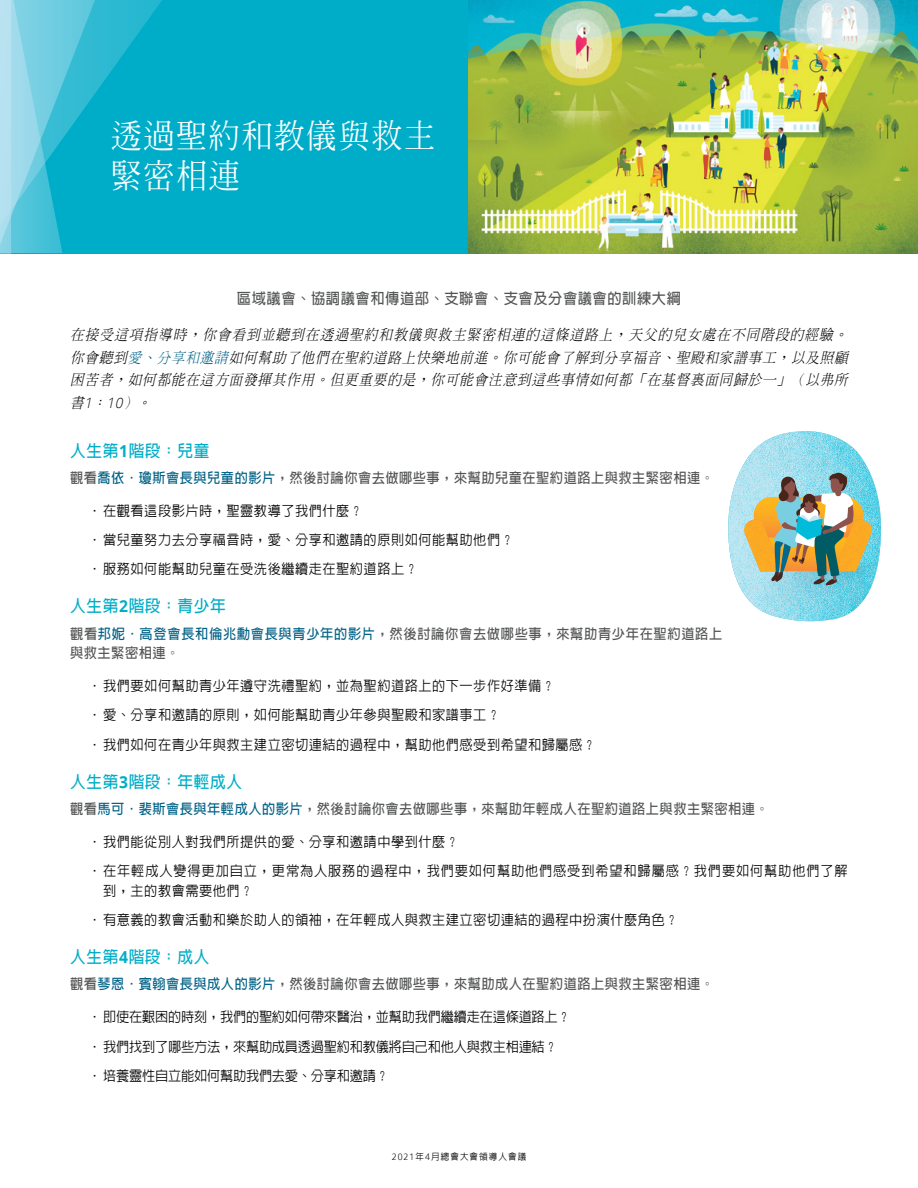
<style>
.page{position:relative;width:918px;height:1188px;background:#fff}
.page>*{position:absolute;margin:0;border:0;box-sizing:border-box;transform-origin:0 0}
.main_header_1{font:500 33px/40.5px "AR Ming B5";letter-spacing:.04em;color:#fff;scale:.95 1}
.subhead{font:700 16.5px "AR Hei B5";letter-spacing:.04em;color:#00adc8;scale:.95 1}
.main_subhead_1{font:700 15px "AR Hei B5";letter-spacing:.04em;color:#535454;scale:.95 1}
.intro_copy_1_last{font:italic 300 14.25px/22.5px "AR Ming B5";color:#000;text-align:justify;scale:.95 1}
.t1{font:500 13.8px "AR Hei B5";letter-spacing:.04em;color:#000;scale:.95 1}
.action_item{font:700 13.8px/19.5px "AR Hei B5";letter-spacing:.04em;color:#535454;scale:.95 1}
.t2{font:500 13.8px "AR Hei B5";letter-spacing:-.015em;color:#000;scale:.95 1}
.t3{font:500 13.8px/19.5px "AR Hei B5";letter-spacing:.065em;color:#000;scale:.95 1}
.t4{font:500 9px "AR Hei B5";letter-spacing:.125em;color:#000;scale:.95 1}
.s1{color:#006186}
.s2{font-family:"Zoramlds Lat"}
.s3{font-family:"Zoramlds Lat";font-weight:400}
</style>
<div class="page">
<div style="left:0;top:0;width:918px;height:253px;background:#00adc8"></div>
<svg style="left:728px;top:431px;width:153px;height:191px"></svg>
<img style="left:469px;top:0;width:449px;height:253px">
<svg style="left:11px;top:0;width:151px;height:253px"></svg>
<svg style="left:0;top:0;width:11px;height:253px;background:#b1dfef"></svg>
<p class="main_header_1" style="left:111px;top:115px;width:343px">透過聖約和教儀與救主緊密相連</p>
<p class="main_subhead_1" style="left:237px;top:291px;width:469px">區域議會、協調議會和傳道部、支聯會、支會及分會議會的訓練大綱</p>
<p class="intro_copy_1_last" style="left:70px;top:324px;width:823px">在接受這項指導時，你會看到並聽到在透過聖約和教儀與救主緊密相連的這條道路上，天父的兒女處在不同階段的經驗。你會聽到<span class="s1">愛、分享和邀請</span>如何幫助了他們在聖約道路上快樂地前進。你可能會了解到分享福音、聖殿和家譜事工，以及照顧困苦者，如何都能在這方面發揮其作用。但更重要的是，你可能會注意到這些事情如何都「在基督裏面同歸於一」（以弗所書<span class="s2">1</span>：<span class="s2">10</span>）。</p>
<p class="subhead" style="left:70px;top:442px;width:148px">人生第<span class="s2">1</span>階段：兒童</p>
<p class="action_item" style="left:70px;top:468px;width:679px">觀看<span class="s1">喬依·瓊斯會長與兒童的影片</span>，然後討論你會去做哪些事，來幫助兒童在聖約道路上與救主緊密相連。</p>
<p class="t1" style="left:88px;top:504px;width:291px">• 在觀看這段影片時，聖靈教導了我們什麼？</p>
<p class="t1" style="left:88px;top:533px;width:450px">• 當兒童努力去分享福音時，愛、分享和邀請的原則如何能幫助他們？</p>
<p class="t1" style="left:88px;top:562px;width:349px">• 服務如何能幫助兒童在受洗後繼續走在聖約道路上？</p>
<p class="subhead" style="left:70px;top:598px;width:165px">人生第<span class="s2">2</span>階段：青少年</p>
<p class="action_item" style="left:70px;top:624px;width:688px">觀看<span class="s1">邦妮·高登會長和倫兆勳會長與青少年的影片</span>，然後討論你會去做哪些事，來幫助青少年在聖約道路上與救主緊密相連。</p>
<p class="t1" style="left:88px;top:679px;width:493px">• 我們要如何幫助青少年遵守洗禮聖約，並為聖約道路上的下一步作好準備？</p>
<p class="t1" style="left:88px;top:708px;width:435px">• 愛、分享和邀請的原則，如何能幫助青少年參與聖殿和家譜事工？</p>
<p class="t1" style="left:88px;top:738px;width:536px">• 我們如何在青少年與救主建立密切連結的過程中，幫助他們感受到希望和歸屬感？</p>
<p class="subhead" style="left:70px;top:773px;width:183px">人生第<span class="s2">3</span>階段：年輕成人</p>
<p class="action_item" style="left:70px;top:799px;width:737px">觀看<span class="s1">馬可·裴斯會長與年輕成人的影片</span>，然後討論你會去做哪些事，來幫助年輕成人在聖約道路上與救主緊密相連。</p>
<p class="t1" style="left:88px;top:835px;width:392px">• 我們能從別人對我們所提供的愛、分享和邀請中學到什麼？</p>
<p class="t3" style="left:103px;top:861px;width:785px;text-indent:-15px">• 在年輕成人變得更加自立，更常為人服務的過程中，我們要如何幫助他們感受到希望和歸屬感？我們要如何幫助他們了解到，主的教會需要他們？</p>
<p class="t1" style="left:88px;top:913px;width:623px">• 有意義的教會活動和樂於助人的領袖，在年輕成人與救主建立密切連結的過程中扮演什麼角色？</p>
<p class="subhead" style="left:70px;top:949px;width:148px">人生第<span class="s2">4</span>階段：成人</p>
<p class="action_item" style="left:70px;top:974px;width:679px">觀看<span class="s1">琴恩·賓翰會長與成人的影片</span>，然後討論你會去做哪些事，來幫助成人在聖約道路上與救主緊密相連。</p>
<p class="t2" style="left:88px;top:1010px;width:510px">• 即使在艱困的時刻，我們的聖約如何帶來醫治，並幫助我們繼續走在這條道路上？</p>
<p class="t2" style="left:88px;top:1040px;width:496px">• 我們找到了哪些方法，來幫助成員透過聖約和教儀將自己和他人與救主相連結？</p>
<p class="t2" style="left:88px;top:1069px;width:318px">• 培養靈性自立能如何幫助我們去愛、分享和邀請？</p>
<p class="t4" style="left:392px;top:1152px;width:143px"><span class="s3">2021</span>年<span class="s3">4</span>月總會大會領導人會議</p>
</div>
